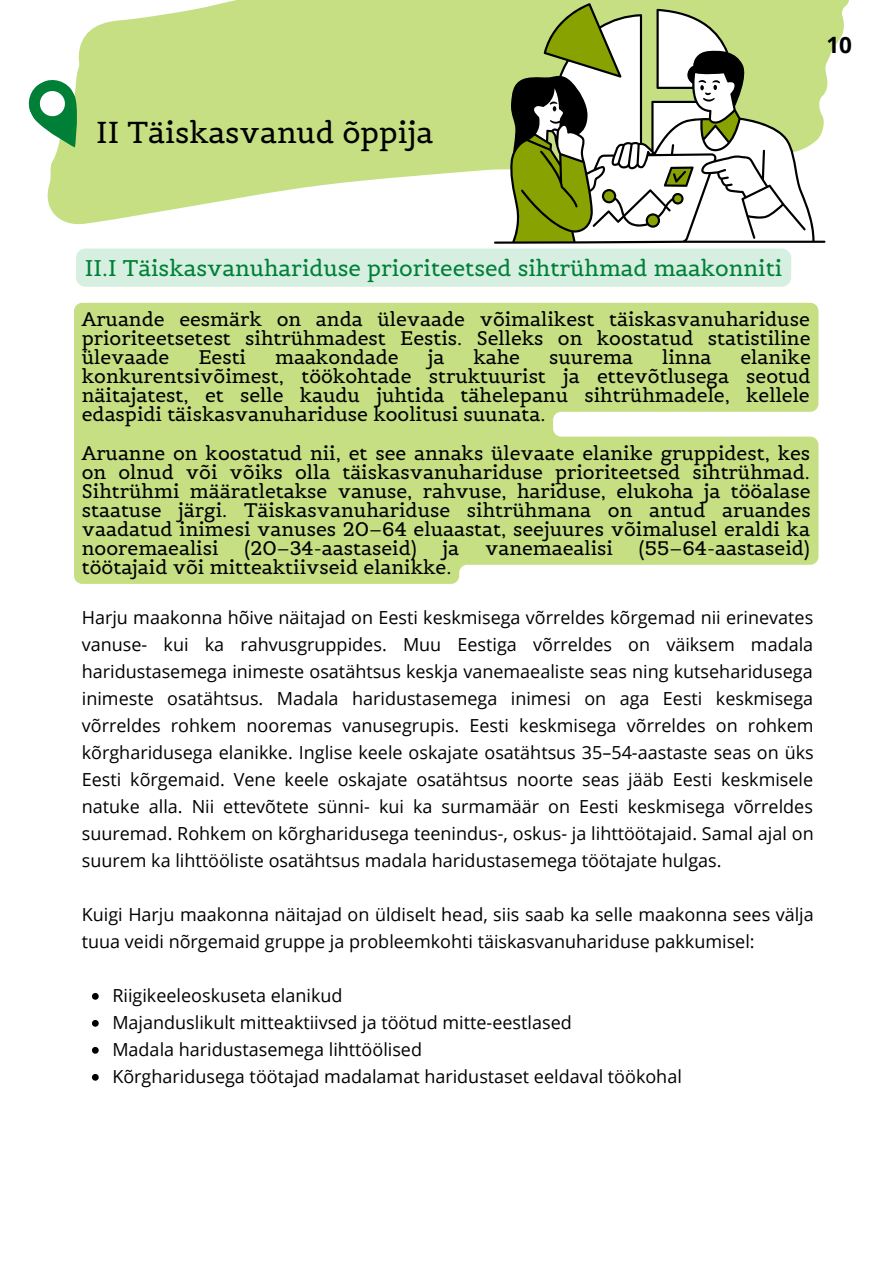
<style>
.page{position:relative;width:893px;height:1264px;background:#fff}
.page>*{position:absolute;margin:0;border:0;box-sizing:border-box;transform-origin:0 0}
.t1{font:30px "Belgrano";color:#000}
.t2{font:22.5px "Belgrano";color:#008037}
.t3{font:700 22.5px "Open Sans";color:#000}
.t4{font:19.5px/19px "Belgrano";color:#000;text-align:justify}
.t5{font:18px/27px "Open Sans";color:#000}
</style>
<div class="page">
<svg style="left:47px;top:0;width:802px;height:225px;fill:#c5df82"></svg>
<svg style="left:28px;top:72px;width:68px;height:86px"></svg>
<svg style="left:494px;top:3px;width:331px;height:241px"></svg>
<div style="left:76px;top:248px;width:715px;height:39px;background:#d7efe1;border-radius:10px"></div>
<svg style="left:92px;top:993px;width:7px;height:6px"></svg>
<svg style="left:92px;top:1020px;width:7px;height:6px"></svg>
<svg style="left:92px;top:1047px;width:7px;height:6px"></svg>
<svg style="left:92px;top:1073px;width:7px;height:7px"></svg>
<div style="left:74px;top:303px;width:744px;height:281px;background:#c5df82"></div>
<h1 class="t1" style="left:96px;top:113px;width:338px">II Täiskasvanud õppija</h1>
<p class="t3" style="left:826px;top:29px;width:27px">10</p>
<p class="t2" style="left:85px;top:253px;width:699px">II.I Täiskasvanuhariduse prioriteetsed sihtrühmad maakonniti</p>
<p class="t4" style="left:82px;top:309px;width:730px">Aruande eesmärk on anda ülevaade võimalikest täiskasvanuhariduse prioriteetsetest sihtrühmadest Eestis. Selleks on koostatud statistiline ülevaade</p>
<p class="t4" style="left:82px;top:347px;width:730px;text-indent:658px">elanike konkurentsivõimest, töökohtade struktuurist ja ettevõtlusega seotud näitajatest, et selle kaudu juhtida tähelepanu sihtrühmadele, kellele edaspidi täiskasvanuhariduse koolitusi suunata.</p>
<p class="t4" style="left:82px;top:443px;width:730px">Aruanne on koostatud nii, et see annaks ülevaate elanike gruppidest, kes on olnud või võiks olla täiskasvanuhariduse prioriteetsed sihtrühmad.<br>Sihtrühmi määratletakse vanuse, rahvuse, hariduse, elukoha ja tööalase staatuse järgi. Täiskasvanuhariduse sihtrühmana on antud aruandes vaadatud inimesi vanuses 20–64 eluaastat, seejuures võimalusel eraldi ka nooremaealisi</p>
<p class="t4" style="left:198px;top:347px;width:49px">Eesti</p>
<p class="t4" style="left:275px;top:347px;width:125px">maakondade</p>
<p class="t4" style="left:428px;top:347px;width:18px">ja</p>
<p class="t4" style="left:473px;top:347px;width:48px">kahe</p>
<p class="t4" style="left:549px;top:347px;width:86px">suurema</p>
<p class="t4" style="left:662px;top:347px;width:51px">linna</p>
<p class="t4" style="left:244px;top:539px;width:174px">(20–34-aastaseid)</p>
<p class="t4" style="left:442px;top:539px;width:18px">ja</p>
<p class="t4" style="left:485px;top:539px;width:129px">vanemaealisi</p>
<p class="t4" style="left:639px;top:539px;width:172px">(55–64-aastaseid)</p>
<p class="t4" style="left:82px;top:558px;width:371px">töötajaid või mitteaktiivseid elanikke.</p>
<p class="t5" style="left:82px;top:603px;width:733px;text-align:justify">Harju maakonna hõive näitajad on Eesti keskmisega võrreldes kõrgemad nii erinevates vanuse- kui ka rahvusgruppides. Muu Eestiga võrreldes on väiksem madala haridustasemega inimeste osatähtsus keskja vanemaealiste seas ning kutseharidusega inimeste osatähtsus. Madala haridustasemega inimesi on aga Eesti keskmisega võrreldes rohkem nooremas vanusegrupis. Eesti keskmisega võrreldes on rohkem kõrgharidusega elanikke. Inglise keele oskajate osatähtsus 35–54-aastaste seas on üks Eesti kõrgemaid. Vene keele oskajate osatähtsus noorte seas jääb Eesti keskmisele natuke alla. Nii ettevõtete sünni- kui ka surmamäär on Eesti keskmisega võrreldes suuremad. Rohkem on kõrgharidusega teenindus-, oskus- ja lihttöötajaid. Samal ajal on suurem ka lihttööliste osatähtsus madala haridustasemega töötajate hulgas.</p>
<p class="t5" style="left:82px;top:900px;width:733px">Kuigi Harju maakonna näitajad on üldiselt head, siis saab ka selle maakonna sees välja tuua veidi nõrgemaid gruppe ja probleemkohti täiskasvanuhariduse pakkumisel:</p>
<p class="t5" style="left:112px;top:981px;width:571px">Riigikeeleoskuseta elanikud<br>Majanduslikult mitteaktiivsed ja töötud mitte-eestlased<br>Madala haridustasemega lihttöölised<br>Kõrgharidusega töötajad madalamat haridustaset eeldaval töökohal</p>
</div>
